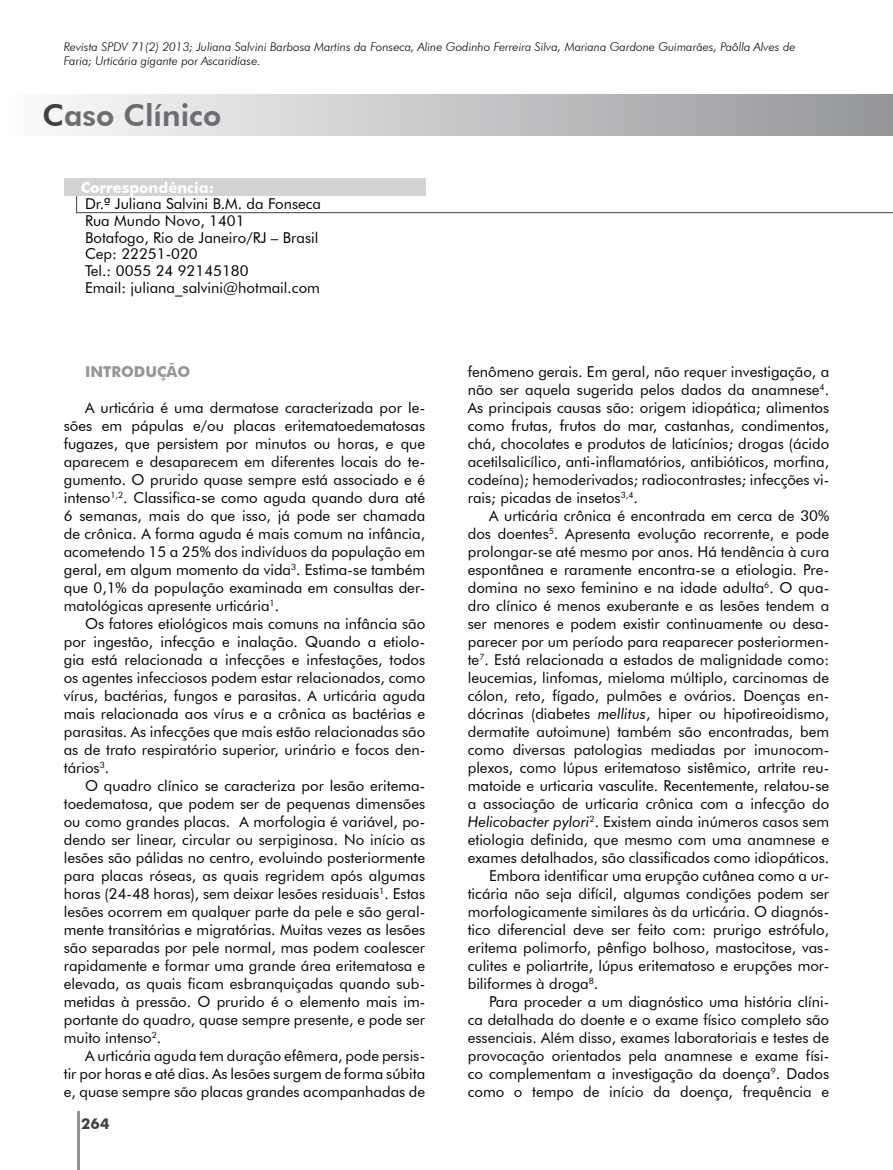
<style>
.page{position:relative;width:893px;height:1170px;background:#fff}
.page>*{position:absolute;margin:0;border:0;box-sizing:border-box;transform-origin:0 0}
.t1{font:800 30px "Futura BT";color:#6d6e71}
.t2{font:15px/18px "Futura BT";color:#000;text-align:justify}
.t3{font:700 15px "Futura BT";color:#fff}
.t4{font:700 15px "Futura BT";color:#939598}
.t5{font:700 15px "Futura BT";color:#414042}
.t6{font:italic 300 12px/14.4px "Futura BT";color:#000}
.s1{color:#414042}
.s2{font-style:italic}
</style>
<div class="page">
<div style="left:0;top:94px;width:893px;height:41px;background:linear-gradient(to right,#fcfcfd,#939598)"></div>
<hr style="left:892px;top:94px;width:1px;height:41px;background:#939598">
<hr style="left:77px;top:1111px;width:3px;height:58px;background:#939598">
<svg style="left:76px;top:189px;width:817px;height:24px"></svg>
<div style="left:64px;top:179px;width:361px;height:17px;background:#d1d3d4"></div>
<p class="t6" style="left:64px;top:39px;width:733px">Revista SPDV 71(2) 2013; Juliana Salvini Barbosa Martins da Fonseca, Aline Godinho Ferreira Silva, Mariana Gardone Guimarães, Paôlla Alves de<br>Faria; Urticária gigante por Ascaridíase.</p>
<h1 class="t1" style="left:43px;top:97px;width:180px"><span class="s1">C</span>aso Clínico</h1>
<p class="t3" style="left:81px;top:178px;width:135px">Correspondência:</p>
<p class="t2" style="left:85px;top:195px;width:238px;line-height:17px;text-align:left">Dr.ª Juliana Salvini B.M. da Fonseca<br>Rua Mundo Novo, 1401<br>Botafogo, Rio de Janeiro/RJ – Brasil<br>Cep: 22251-020<br>Tel.: 0055 24 92145180<br>Email: juliana_salvini@hotmail.com</p>
<p class="t4" style="left:85px;top:362px;width:107px">INTRODUÇÃO</p>
<p class="t2" style="left:64px;top:398px;width:363px;text-indent:21px">A urticária é uma dermatose caracterizada por le&shy;sões em pápulas e/ou placas eritematoedematosas fugazes, que persistem por minutos ou horas, e que aparecem e desaparecem em diferentes locais do te&shy;gumento. O prurido quase sempre está associado e é intenso<sup>1,2</sup>. Classifica-se como aguda quando dura até 6 semanas, mais do que isso, já pode ser chamada de crônica. A forma aguda é mais comum na infância, acometendo 15 a 25% dos indivíduos da população em geral, em algum momento da vida<sup>3</sup>. Estima-se também que 0,1% da população examinada em consultas der&shy;matológicas apresente urticária<sup>1</sup>.</p>
<p class="t2" style="left:64px;top:614px;width:363px;text-indent:21px">Os fatores etiológicos mais comuns na infância são por ingestão, infecção e inalação. Quando a etiolo&shy;gia está relacionada a infecções e infestações, todos os agentes infecciosos podem estar relacionados, como vírus, bactérias, fungos e parasitas. A urticária aguda mais relacionada aos vírus e a crônica as bactérias e parasitas. As infecções que mais estão relacionadas são as de trato respiratório superior, urinário e focos den&shy;tários<sup>3</sup>.</p>
<p class="t2" style="left:64px;top:776px;width:363px;text-indent:21px">O quadro clínico se caracteriza por lesão eritema&shy;toedematosa, que podem ser de pequenas dimensões ou como grandes placas. A morfologia é variável, po&shy;dendo ser linear, circular ou serpiginosa. No início as lesões são pálidas no centro, evoluindo posteriormente para placas róseas, as quais regridem após algumas horas (24-48 horas), sem deixar lesões residuais<sup>1</sup>. Estas lesões ocorrem em qualquer parte da pele e são geral&shy;mente transitórias e migratórias. Muitas vezes as lesões são separadas por pele normal, mas podem coalescer rapidamente e formar uma grande área eritematosa e elevada, as quais ficam esbranquiçadas quando sub&shy;metidas à pressão. O prurido é o elemento mais im&shy;portante do quadro, quase sempre presente, e pode ser muito intenso<sup>2</sup>.</p>
<p class="t2" style="left:64px;top:1046px;width:363px;text-indent:21px">A urticária aguda tem duração efêmera, pode persis&shy;tir por horas e até dias. As lesões surgem de forma súbita e, quase sempre são placas grandes acompanhadas de</p>
<p class="t5" style="left:81px;top:1114px;width:30px">264</p>
<p class="t2" style="left:468px;top:362px;width:363px">fenômeno gerais. Em geral, não requer investigação, a não ser aquela sugerida pelos dados da anamnese<sup>4</sup>.<br>As principais causas são: origem idiopática; alimentos como frutas, frutos do mar, castanhas, condimentos, chá, chocolates e produtos de laticínios; drogas (ácido acetilsalicílico, anti-inflamatórios, antibióticos, morfina, codeína); hemoderivados; radiocontrastes; infecções vi&shy;rais; picadas de insetos<sup>3,4</sup>.</p>
<p class="t2" style="left:489px;top:506px;width:342px">A urticária crônica é encontrada em cerca de 30%</p>
<p class="t2" style="left:468px;top:524px;width:363px">dos doentes<sup>5</sup>. Apresenta evolução recorrente, e pode</p>
<p class="t2" style="left:468px;top:542px;width:363px">prolongar-se até mesmo por anos. Há tendência à cura</p>
<p class="t2" style="left:468px;top:560px;width:363px">espontânea e raramente encontra-se a etiologia. Pre-</p>
<p class="t2" style="left:468px;top:578px;width:363px">domina no sexo feminino e na idade adulta<sup>6</sup>. O qua-</p>
<p class="t2" style="left:468px;top:596px;width:363px">dro clínico é menos exuberante e as lesões tendem a</p>
<p class="t2" style="left:468px;top:614px;width:363px">ser menores e podem existir continuamente ou desa-</p>
<p class="t2" style="left:468px;top:632px;width:363px">parecer por um período para reaparecer posteriormen-</p>
<p class="t2" style="left:468px;top:650px;width:363px">te<sup>7</sup>. Está relacionada a estados de malignidade como:</p>
<p class="t2" style="left:468px;top:668px;width:363px">leucemias, linfomas, mieloma múltiplo, carcinomas de</p>
<p class="t2" style="left:468px;top:686px;width:363px">cólon, reto, fígado, pulmões e ovários. Doenças en-</p>
<p class="t2" style="left:468px;top:704px;width:363px">dócrinas (diabetes <span class="s2">mellitus</span>, hiper ou hipotireoidismo,</p>
<p class="t2" style="left:468px;top:722px;width:363px">dermatite autoimune) também são encontradas, bem</p>
<p class="t2" style="left:468px;top:740px;width:363px">como diversas patologias mediadas por imunocom-</p>
<p class="t2" style="left:468px;top:758px;width:363px">plexos, como lúpus eritematoso sistêmico, artrite reu-</p>
<p class="t2" style="left:468px;top:776px;width:363px">matoide e urticaria vasculite. Recentemente, relatou-se</p>
<p class="t2" style="left:468px;top:794px;width:363px">a associação de urticaria crônica com a infecção do</p>
<p class="t2" style="left:468px;top:812px;width:363px"><span class="s2">Helicobacter pylori</span><sup>2</sup>. Existem ainda inúmeros casos sem</p>
<p class="t2" style="left:468px;top:830px;width:363px">etiologia definida, que mesmo com uma anamnese e</p>
<p class="t2" style="left:468px;top:848px;width:363px">exames detalhados, são classificados como idiopáticos.</p>
<p class="t2" style="left:489px;top:866px;width:342px">Embora identificar uma erupção cutânea como a ur-</p>
<p class="t2" style="left:468px;top:884px;width:363px">ticária não seja difícil, algumas condições podem ser</p>
<p class="t2" style="left:468px;top:902px;width:363px">morfologicamente similares às da urticária. O diagnós-</p>
<p class="t2" style="left:468px;top:920px;width:363px">tico diferencial deve ser feito com: prurigo estrófulo,</p>
<p class="t2" style="left:468px;top:938px;width:363px">eritema polimorfo, pênfigo bolhoso, mastocitose, vas-</p>
<p class="t2" style="left:468px;top:956px;width:363px">culites e poliartrite, lúpus eritematoso e erupções mor-</p>
<p class="t2" style="left:468px;top:974px;width:132px">biliformes à droga<sup>8</sup>.</p>
<p class="t2" style="left:489px;top:992px;width:342px">Para proceder a um diagnóstico uma história clíni-</p>
<p class="t2" style="left:468px;top:1010px;width:363px">ca detalhada do doente e o exame físico completo são</p>
<p class="t2" style="left:468px;top:1028px;width:363px">essenciais. Além disso, exames laboratoriais e testes de</p>
<p class="t2" style="left:468px;top:1046px;width:363px">provocação orientados pela anamnese e exame físi-</p>
<p class="t2" style="left:468px;top:1064px;width:363px">co complementam a investigação da doença<sup>9</sup>. Dados</p>
<p class="t2" style="left:468px;top:1082px;width:363px">como o tempo de início da doença, frequência e</p>
</div>
